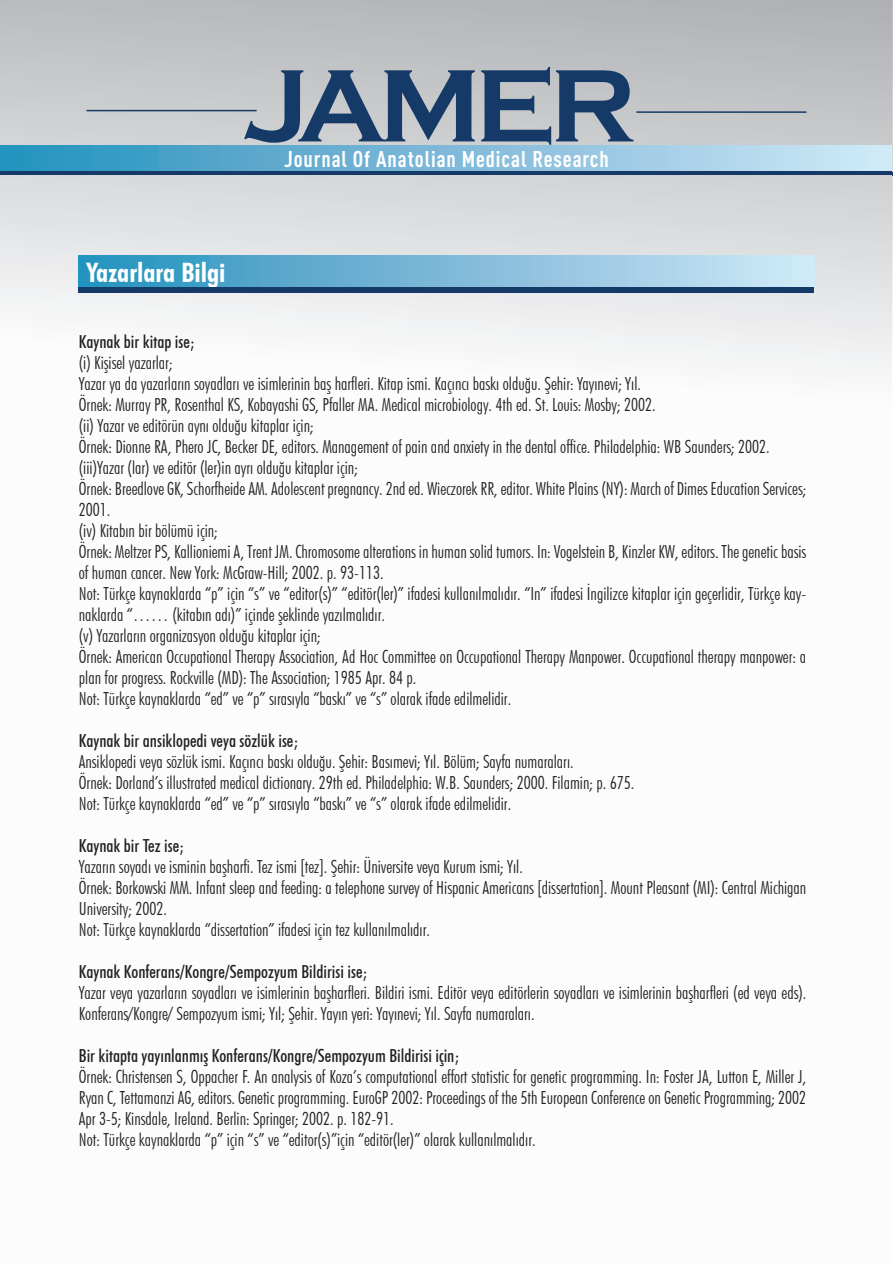
<style>
.page{position:relative;width:893px;height:1263px;background:#fff}
.page>*{position:absolute;margin:0;border:0;box-sizing:border-box;transform-origin:0 0}
.t1{font:700 106.65px "Copperplate Gothic";letter-spacing:-.06em;color:#163a68}
.t2{font:700 condensed 26.85px "Futura BT";color:#fff}
.t3{font:700 condensed 22.5px "DIN Pro";letter-spacing:.04em;color:#fff}
.metin{font:300 condensed 18px/21px "Futura BT";color:#231f20}
.metin-2{font:500 condensed 18px "Futura BT";color:#231f20}
</style>
<div class="page">
<svg style="left:0;top:0;width:892px;height:373px"></svg>
<hr style="left:87px;top:110px;width:170px;height:1px;background:#163a68">
<hr style="left:636px;top:111px;width:170px;height:2px;background:#163a68">
<div style="left:0;top:146px;width:893px;height:26px;background:linear-gradient(to right,#258fbd,#d4e7f6)"></div>
<hr style="left:0;top:172px;width:893px;height:3px;background:#163a68">
<div style="left:79px;top:255px;width:735px;height:32px;background:linear-gradient(to right,#258fbd,#d4e7f6)"></div>
<div style="left:79px;top:287px;width:735px;height:6px;background:#163a68"></div>
<svg style="left:892px;top:0;width:1px;height:308px"></svg>
<p class="t1" style="left:244px;top:47px;width:393px">JAMER</p>
<p class="t3" style="left:284px;top:142px;width:326px">Journal Of Anatolian Medical Research</p>
<p class="t2" style="left:87px;top:256px;width:140px">Yazarlara Bilgi</p>
<p class="metin-2" style="left:79px;top:330px;width:117px">Kaynak bir kitap ise;</p>
<p class="metin" style="left:79px;top:351px;width:95px">(i) Kişisel yazarlar;</p>
<p class="metin" style="left:79px;top:372px;width:564px">Yazar ya da yazarların soyadları ve isimlerinin baş harfleri. Kitap ismi. Kaçıncı baskı olduğu. Şehir: Yayınevi; Yıl.</p>
<p class="metin" style="left:79px;top:393px;width:578px">Örnek: Murray PR, Rosenthal KS, Kobayashi GS, Pfaller MA. Medical microbiology. 4th ed. St. Louis: Mosby; 2002.</p>
<p class="metin" style="left:79px;top:414px;width:236px">(ii) Yazar ve editörün aynı olduğu kitaplar için;</p>
<p class="metin" style="left:79px;top:435px;width:692px">Örnek: Dionne RA, Phero JC, Becker DE, editors. Management of pain and anxiety in the dental office. Philadelphia: WB Saunders; 2002.</p>
<p class="metin" style="left:79px;top:456px;width:280px">(iii)Yazar (lar) ve editör (ler)in ayrı olduğu kitaplar için;</p>
<p class="metin" style="left:79px;top:477px;width:729px">Örnek: Breedlove GK, Schorfheide AM. Adolescent pregnancy. 2nd ed. Wieczorek RR, editor. White Plains (NY): March of Dimes Education Services;<br>2001.</p>
<p class="metin" style="left:79px;top:519px;width:140px">(iv) Kitabın bir bölümü için;</p>
<p class="metin" style="left:79px;top:540px;width:729px">Örnek: Meltzer PS, Kallioniemi A, Trent JM. Chromosome alterations in human solid tumors. In: Vogelstein B, Kinzler KW, editors. The genetic basis of human cancer. New York: McGraw-Hill; 2002. p. 93-113.</p>
<p class="metin" style="left:79px;top:582px;width:729px">Not: Türkçe kaynaklarda “p” için “s” ve “editor(s)” “editör(ler)” ifadesi kullanılmalıdır. “In” ifadesi İngilizce kitaplar için geçerlidir, Türkçe kay&shy;naklarda “…… (kitabın adı)” içinde şeklinde yazılmalıdır.</p>
<p class="metin" style="left:79px;top:624px;width:243px">(v) Yazarların organizasyon olduğu kitaplar için;</p>
<p class="metin" style="left:79px;top:645px;width:729px">Örnek: American Occupational Therapy Association, Ad Hoc Committee on Occupational Therapy Manpower. Occupational therapy manpower: a plan for progress. Rockville (MD): The Association; 1985 Apr. 84 p.</p>
<p class="metin" style="left:79px;top:687px;width:434px">Not: Türkçe kaynaklarda “ed” ve “p” sırasıyla “baskı” ve “s” olarak ifade edilmelidir.</p>
<p class="metin-2" style="left:79px;top:729px;width:221px">Kaynak bir ansiklopedi veya sözlük ise;</p>
<p class="metin" style="left:79px;top:750px;width:496px">Ansiklopedi veya sözlük ismi. Kaçıncı baskı olduğu. Şehir: Basımevi; Yıl. Bölüm; Sayfa numaraları.</p>
<p class="metin" style="left:79px;top:771px;width:557px">Örnek: Dorland’s illustrated medical dictionary. 29th ed. Philadelphia: W.B. Saunders; 2000. Filamin; p. 675.</p>
<p class="metin" style="left:79px;top:792px;width:434px">Not: Türkçe kaynaklarda “ed” ve “p” sırasıyla “baskı” ve “s” olarak ifade edilmelidir.</p>
<p class="metin-2" style="left:79px;top:834px;width:107px">Kaynak bir Tez ise;</p>
<p class="metin" style="left:79px;top:855px;width:445px">Yazarın soyadı ve isminin başharfi. Tez ismi [tez]. Şehir: Üniversite veya Kurum ismi; Yıl.</p>
<p class="metin" style="left:79px;top:876px;width:729px">Örnek: Borkowski MM. Infant sleep and feeding: a telephone survey of Hispanic Americans [dissertation]. Mount Pleasant (MI): Central Michigan<br>University; 2002.</p>
<p class="metin" style="left:79px;top:918px;width:353px">Not: Türkçe kaynaklarda “dissertation” ifadesi için tez kullanılmalıdır.</p>
<p class="metin-2" style="left:79px;top:960px;width:290px">Kaynak Konferans/Kongre/Sempozyum Bildirisi ise;</p>
<p class="metin" style="left:79px;top:981px;width:729px">Yazar veya yazarların soyadları ve isimlerinin başharfleri. Bildiri ismi. Editör veya editörlerin soyadları ve isimlerinin başharfleri (ed veya eds).<br>Konferans/Kongre/ Sempozyum ismi; Yıl; Şehir. Yayın yeri: Yayınevi; Yıl. Sayfa numaraları.</p>
<p class="metin-2" style="left:79px;top:1044px;width:382px">Bir kitapta yayınlanmış Konferans/Kongre/Sempozyum Bildirisi için;</p>
<p class="metin" style="left:79px;top:1065px;width:729px;text-align:justify">Örnek: Christensen S, Oppacher F. An analysis of Koza’s computational effort statistic for genetic programming. In: Foster JA, Lutton E, Miller J, Ryan C, Tettamanzi AG, editors. Genetic programming. EuroGP 2002: Proceedings of the 5th European Conference on Genetic Programming; 2002<br>Apr 3-5; Kinsdale, Ireland. Berlin: Springer; 2002. p. 182-91.</p>
<p class="metin" style="left:79px;top:1128px;width:458px">Not: Türkçe kaynaklarda “p” için “s” ve “editor(s)”için “editör(ler)” olarak kullanılmalıdır.</p>
</div>
